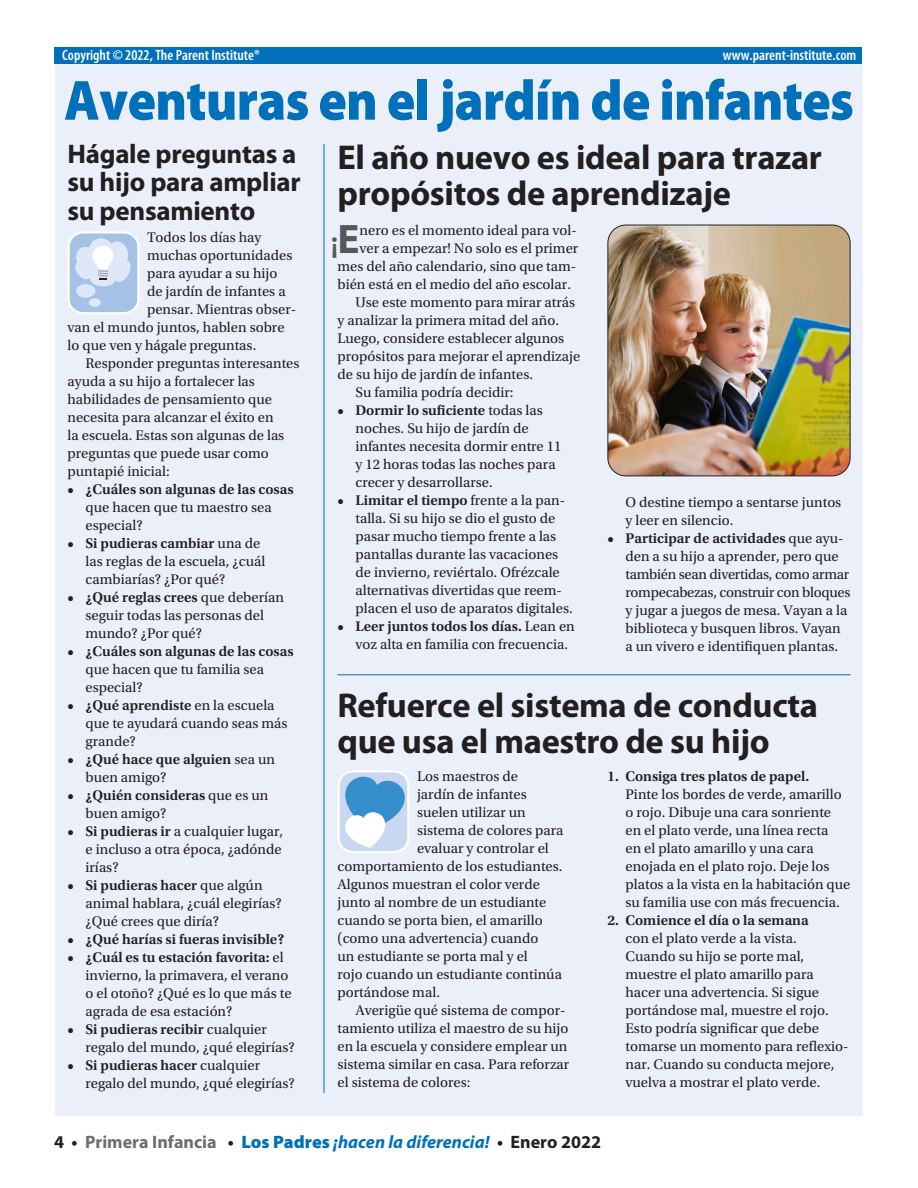
<style>
.page{position:relative;width:918px;height:1188px;background:#fff}
.page>*{position:absolute;margin:0;border:0;box-sizing:border-box;transform-origin:0 0}
.t1{font:900 57px "Myriad Pro";letter-spacing:-.015em;color:#0070ba;scale:.93 1}
.t2{font:700 41.4px "Myriad Pro";color:#57585a}
.t3{font:700 34.5px/36px "Myriad Pro";letter-spacing:-.01em;color:#231f20}
.t4{font:600 30px "Myriad Pro";color:#57585a}
.t5{font:700 27px/28.5px "Myriad Pro";letter-spacing:-.01em;color:#231f20}
.t6{font:italic 700 18px "Myriad Pro";color:#0070ba}
.t7{font:600 condensed 15px "Myriad Pro";color:#fff}
.t8{font:14.7px/18px "Utopia Std";color:#231f20}
.t9{font:600 14.7px/18px "Utopia Std";color:#231f20}
.s1{font-weight:600}
.s2{font-weight:400}
.s3{font-style:normal;color:#231f20}
.s4{font-style:normal;color:#6c6d70}
.s5{font-weight:900;font-style:normal}
</style>
<div class="page">
<div style="left:55px;top:63px;width:808px;height:1053px;background:#eaeff9"></div>
<hr style="left:338px;top:674px;width:512px;height:1px;background:#0070ba">
<div style="left:55px;top:48px;width:807px;height:16px;background:#0070ba"></div>
<hr style="left:324px;top:144px;width:1px;height:949px;background:#0070ba">
<svg style="left:338px;top:770px;width:71px;height:83px;background:#a8cae8"></svg>
<svg style="left:68px;top:231px;width:71px;height:83px"></svg>
<img style="left:608px;top:225px;width:242px;height:251px">
<div style="left:608px;top:225px;width:242px;height:251px;border:1px solid #231f20;border-radius:18px"></div>
<p class="t7" style="left:62px;top:45px;width:199px">Copyright © 2022, The Parent Institute®</p>
<p class="t7" style="left:723px;top:45px;width:135px">www.parent-institute.com</p>
<h1 class="t1" style="left:64px;top:62px;width:851px">Aventuras en el jardín de infantes</h1>
<h3 class="t5" style="left:68px;top:139px;width:235px">Hágale preguntas a su hijo para ampliar su pensamiento</h3>
<h3 class="t3" style="left:338px;top:138px;width:486px">El año nuevo es ideal para trazar propósitos de aprendizaje</h3>
<h2 class="t2" style="left:338px;top:212px;width:24px">E</h2>
<p class="t8" style="left:360px;top:222px;width:219px">nero es el momento ideal para vol-</p>
<p class="t8" style="left:147px;top:229px;width:116px">Todos los días hay</p>
<p class="t8" style="left:147px;top:247px;width:147px">muchas oportunidades</p>
<p class="t8" style="left:147px;top:265px;width:132px">para ayudar a su hijo</p>
<p class="t8" style="left:147px;top:283px;width:140px">de jardín de infantes a</p>
<p class="t8" style="left:147px;top:301px;width:151px">pensar. Mientras obser-</p>
<p class="t8" style="left:68px;top:319px;width:219px">van el mundo juntos, hablen sobre</p>
<p class="t8" style="left:68px;top:337px;width:190px">lo que ven y hágale preguntas.</p>
<p class="t8" style="left:85px;top:355px;width:216px">Responder preguntas interesantes</p>
<p class="t8" style="left:68px;top:373px;width:189px">ayuda a su hijo a fortalecer las</p>
<p class="t8" style="left:68px;top:391px;width:206px">habilidades de pensamiento que</p>
<p class="t8" style="left:68px;top:409px;width:208px">necesita para alcanzar el éxito en</p>
<p class="t8" style="left:68px;top:427px;width:218px">la escuela. Estas son algunas de las</p>
<p class="t8" style="left:68px;top:445px;width:203px">preguntas que puede usar como</p>
<p class="t8" style="left:68px;top:463px;width:104px">puntapié inicial:</p>
<p class="t9" style="left:68px;top:480px;width:228px">• ¿Cuáles son algunas de las cosas</p>
<p class="t8" style="left:86px;top:499px;width:188px">que hacen que tu maestro sea especial?</p>
<p class="t8" style="left:86px;top:535px;width:181px;text-indent:-18px"><span class="s1">• Si pudieras cambiar</span> una de las reglas de la escuela, ¿cuál cambiarías? ¿Por qué?</p>
<p class="t8" style="left:86px;top:589px;width:200px;text-indent:-18px"><span class="s1">• ¿Qué reglas crees</span> que deberían seguir todas las personas del mundo? ¿Por qué?</p>
<p class="t9" style="left:68px;top:642px;width:228px">• ¿Cuáles son algunas de las cosas</p>
<p class="t8" style="left:86px;top:661px;width:180px">que hacen que tu familia sea especial?</p>
<p class="t8" style="left:86px;top:697px;width:204px;text-indent:-18px"><span class="s1">• ¿Qué aprendiste</span> en la escuela que te ayudará cuando seas más grande?</p>
<p class="t9" style="left:86px;top:750px;width:191px;text-indent:-18px">• ¿Qué hace que alguien <span class="s2">sea un buen amigo?</span></p>
<p class="t9" style="left:86px;top:786px;width:184px;text-indent:-18px">• ¿Quién consideras <span class="s2">que es un buen amigo?</span></p>
<p class="t8" style="left:86px;top:823px;width:199px;text-align:justify;text-indent:-18px"><span class="s1">• Si pudieras ir</span> a cualquier lugar, e incluso a otra época, ¿adónde irías?</p>
<p class="t8" style="left:86px;top:877px;width:198px;text-indent:-18px"><span class="s1">• Si pudieras hacer</span> que algún animal hablara, ¿cuál elegirías? ¿Qué crees que diría?</p>
<p class="t9" style="left:68px;top:930px;width:218px">• ¿Qué harías si fueras invisible?</p>
<p class="t8" style="left:86px;top:949px;width:208px;text-indent:-18px"><span class="s1">• ¿Cuál es tu estación favorita:</span> el invierno, la primavera, el verano o el otoño? ¿Qué es lo que más te agrada de esa estación?</p>
<p class="t8" style="left:86px;top:1021px;width:211px;text-indent:-18px"><span class="s1">• Si pudieras recibir</span> cualquier regalo del mundo, ¿qué elegirías?</p>
<p class="t8" style="left:86px;top:1057px;width:211px;text-indent:-18px"><span class="s1">• Si pudieras hacer</span> cualquier regalo del mundo, ¿qué elegirías?</p>
<h3 class="t4" style="left:331px;top:223px;width:9px">¡</h3>
<p class="t8" style="left:360px;top:240px;width:220px">ver a empezar! No solo es el primer</p>
<p class="t8" style="left:338px;top:258px;width:240px">mes del año calendario, sino que tam-</p>
<p class="t8" style="left:338px;top:276px;width:235px">bién está en el medio del año escolar.</p>
<p class="t8" style="left:355px;top:294px;width:221px">Use este momento para mirar atrás</p>
<p class="t8" style="left:338px;top:312px;width:223px">y analizar la primera mitad del año.</p>
<p class="t8" style="left:338px;top:330px;width:228px">Luego, considere establecer algunos</p>
<p class="t8" style="left:338px;top:348px;width:244px">propósitos para mejorar el aprendizaje</p>
<p class="t8" style="left:338px;top:366px;width:197px">de su hijo de jardín de infantes.</p>
<p class="t8" style="left:355px;top:384px;width:160px">Su familia podría decidir:</p>
<p class="t8" style="left:356px;top:402px;width:208px;text-indent:-18px"><span class="s1">• Dormir lo suficiente</span> todas las noches. Su hijo de jardín de infantes necesita dormir entre 11 y 12 horas todas las noches para crecer y desarrollarse.</p>
<p class="t8" style="left:356px;top:492px;width:219px;text-indent:-18px"><span class="s1">• Limitar el tiempo</span> frente a la pan&shy;talla. Si su hijo se dio el gusto de pasar mucho tiempo frente a las pantallas durante las vacaciones de invierno, reviértalo. Ofrézcale alternativas divertidas que reem&shy;placen el uso de aparatos digitales.</p>
<p class="t8" style="left:356px;top:618px;width:221px;text-indent:-18px"><span class="s1">• Leer juntos todos los días.</span> Lean en voz alta en familia con frecuencia.</p>
<p class="t8" style="left:625px;top:493px;width:217px">O destine tiempo a sentarse juntos y leer en silencio.</p>
<p class="t8" style="left:626px;top:529px;width:226px;text-indent:-18px"><span class="s1">• Participar de actividades</span> que ayu&shy;den a su hijo a aprender, pero que también sean divertidas, como armar rompecabezas, construir con bloques y jugar a juegos de mesa. Vayan a la biblioteca y busquen libros. Vayan a un vivero e identifiquen plantas.</p>
<h3 class="t3" style="left:338px;top:686px;width:482px">Refuerce el sistema de conducta que usa el maestro de su hijo</h3>
<p class="t8" style="left:417px;top:767px;width:103px">Los maestros de</p>
<p class="t8" style="left:417px;top:785px;width:111px">jardín de infantes</p>
<p class="t8" style="left:417px;top:803px;width:110px">suelen utilizar un</p>
<p class="t8" style="left:417px;top:821px;width:148px">sistema de colores para</p>
<p class="t8" style="left:417px;top:839px;width:133px">evaluar y controlar el</p>
<p class="t8" style="left:338px;top:857px;width:226px">comportamiento de los estudiantes.</p>
<p class="t8" style="left:338px;top:875px;width:204px">Algunos muestran el color verde</p>
<p class="t8" style="left:338px;top:893px;width:210px">junto al nombre de un estudiante</p>
<p class="t8" style="left:338px;top:911px;width:207px">cuando se porta bien, el amarillo</p>
<p class="t8" style="left:338px;top:929px;width:202px">(como una advertencia) cuando</p>
<p class="t8" style="left:338px;top:947px;width:192px">un estudiante se porta mal y el</p>
<p class="t8" style="left:338px;top:965px;width:226px">rojo cuando un estudiante continúa</p>
<p class="t8" style="left:338px;top:983px;width:104px">portándose mal.</p>
<p class="t8" style="left:355px;top:1001px;width:212px">Averigüe qué sistema de compor-</p>
<p class="t8" style="left:338px;top:1019px;width:233px">tamiento utiliza el maestro de su hijo</p>
<p class="t8" style="left:338px;top:1037px;width:232px">en la escuela y considere emplear un</p>
<p class="t8" style="left:338px;top:1055px;width:233px">sistema similar en casa. Para reforzar</p>
<p class="t8" style="left:338px;top:1073px;width:134px">el sistema de colores:</p>
<p class="t9" style="left:608px;top:767px;width:203px">1. Consiga tres platos de papel.</p>
<p class="t8" style="left:626px;top:785px;width:226px">Pinte los bordes de verde, amarillo o rojo. Dibuje una cara sonriente en el plato verde, una línea recta<br>en el plato amarillo y una cara enojada en el plato rojo. Deje los platos a la vista en la habitación que su familia use con más frecuencia.</p>
<p class="t9" style="left:608px;top:911px;width:203px">2. Comience el día o la semana</p>
<p class="t8" style="left:626px;top:929px;width:225px">con el plato verde a la vista.<br>Cuando su hijo se porte mal, muestre el plato amarillo para hacer una advertencia. Si sigue portándose mal, muestre el rojo.<br>Esto podría significar que debe tomarse un momento para reflexio&shy;nar. Cuando su conducta mejore, vuelva a mostrar el plato verde.</p>
<p class="t6" style="left:54px;top:1130px;width:549px"><span class="s3">4 •</span> <span class="s4">Primera Infancia</span> <span class="s3">•</span> <span class="s5">Los Padres</span> ¡hacen la diferencia! <span class="s3">• Enero 2022</span></p>
</div>
